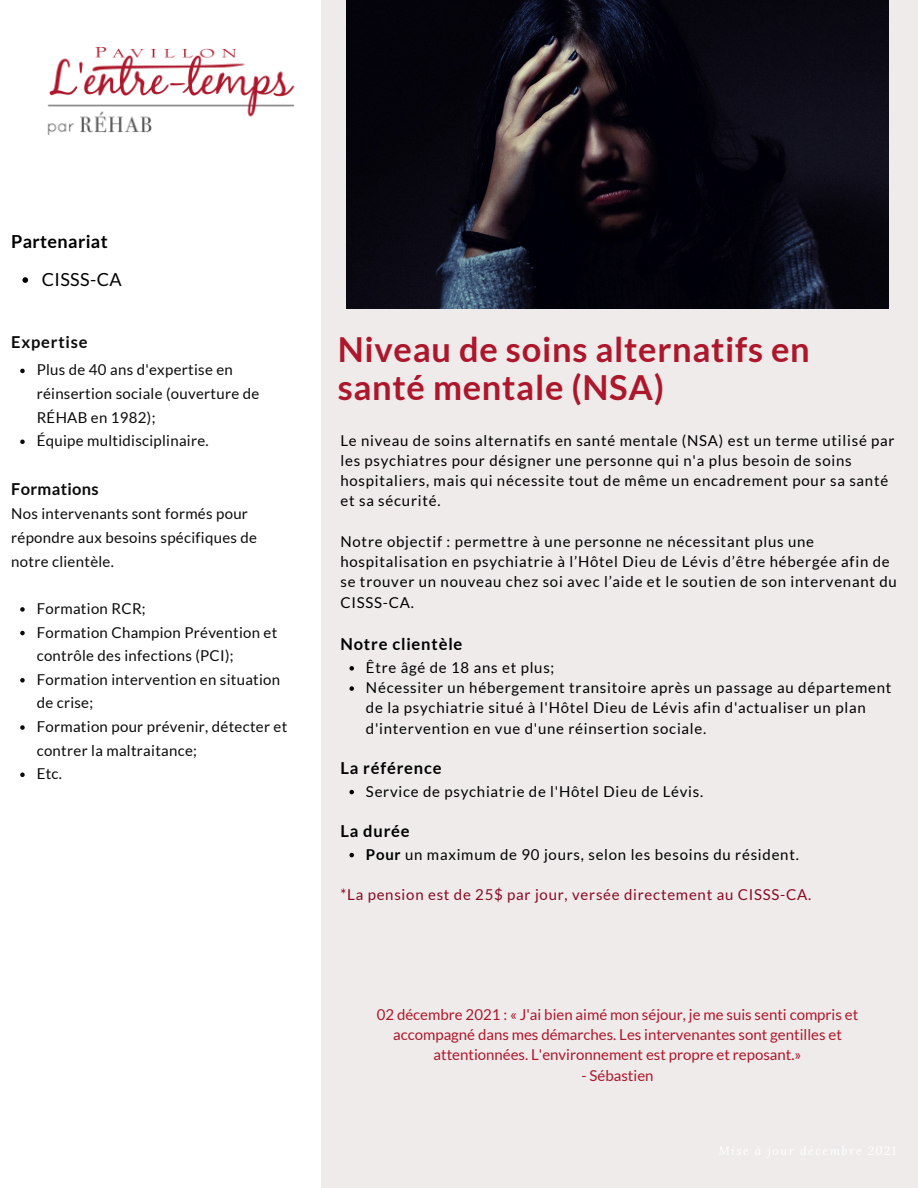
<style>
.page{position:relative;width:918px;height:1188px;background:#efebeb}
.page>*{position:absolute;margin:0;border:0;box-sizing:border-box;transform-origin:0 0}
.t1{font:700 34.5px/38.2px "Lato";letter-spacing:.02em;color:#ad172b}
.t2{font:700 18px "Lato";letter-spacing:.02em;color:#000}
.t3{font:18px "Lato";letter-spacing:.02em;color:#000}
.t4{font:700 16.5px "Lato";letter-spacing:.05em;color:#000}
.t5{font:700 16.5px "Lato";letter-spacing:.02em;color:#0b0b0b}
.t6{font:700 16.5px "Lato";letter-spacing:.05em;color:#0b0b0b}
.t7{font:15px/20.2px "Lato";letter-spacing:.05em;color:#000}
.t8{font:15px/23.7px "Lato";letter-spacing:.02em;color:#0b0b0b}
.t9{font:15px/20.2px "Lato";color:#ad172b;text-align:center}
.t10{font:15px "Lato";letter-spacing:.05em;color:#890922}
.s1{font-weight:700}
</style>
<div class="page">
<div style="left:0;top:0;width:320px;height:1188px;background:#fff"></div>
<img style="left:47px;top:48px;width:248px;height:87px">
<img style="left:346px;top:0;width:543px;height:308px">
<svg style="left:20px;top:369px;width:5px;height:4px"></svg>
<svg style="left:20px;top:440px;width:5px;height:4px"></svg>
<svg style="left:20px;top:607px;width:5px;height:5px"></svg>
<svg style="left:20px;top:631px;width:5px;height:4px"></svg>
<svg style="left:20px;top:678px;width:5px;height:5px"></svg>
<svg style="left:20px;top:725px;width:5px;height:5px"></svg>
<svg style="left:20px;top:773px;width:5px;height:4px"></svg>
<svg style="left:349px;top:666px;width:5px;height:5px"></svg>
<svg style="left:349px;top:686px;width:5px;height:5px"></svg>
<svg style="left:349px;top:790px;width:5px;height:4px"></svg>
<svg style="left:349px;top:853px;width:5px;height:4px"></svg>
<svg style="left:22px;top:277px;width:6px;height:6px"></svg>
<h4 class="t2" style="left:11px;top:230px;width:98px">Partenariat</h4>
<h4 class="t3" style="left:42px;top:268px;width:81px">CISSS-CA</h4>
<h2 class="t6" style="left:11px;top:332px;width:78px">Expertise</h2>
<p class="t8" style="left:37px;top:358px;width:224px">Plus de 40 ans d'expertise en réinsertion sociale (ouverture de<br>RÉHAB en 1982);</p>
<p class="t8" style="left:37px;top:429px;width:174px">Équipe multidisciplinaire.</p>
<h4 class="t5" style="left:11px;top:478px;width:89px">Formations</h4>
<h4 class="t8" style="left:11px;top:502px;width:247px">Nos intervenants sont formés pour répondre aux besoins spécifiques de notre clientèle.</h4>
<p class="t8" style="left:37px;top:596px;width:111px">Formation RCR;</p>
<p class="t8" style="left:37px;top:620px;width:242px">Formation Champion Prévention et contrôle des infections (PCI);</p>
<p class="t8" style="left:37px;top:667px;width:245px">Formation intervention en situation de crise;</p>
<p class="t8" style="left:37px;top:714px;width:252px">Formation pour prévenir, détecter et contrer la maltraitance;</p>
<p class="t8" style="left:37px;top:762px;width:27px">Etc.</p>
<p class="t1" style="left:338px;top:329px;width:474px">Niveau de soins alternatifs en santé mentale (NSA)</p>
<p class="t7" style="left:340px;top:430px;width:556px">Le niveau de soins alternatifs en santé mentale (NSA) est un terme utilisé par les psychiatres pour désigner une personne qui n'a plus besoin de soins hospitaliers, mais qui nécessite tout de même un encadrement pour sa santé et sa sécurité.</p>
<h1 class="t7" style="left:340px;top:531px;width:558px">Notre objectif : permettre à une personne ne nécessitant plus une hospitalisation en psychiatrie à l’Hôtel Dieu de Lévis d’être hébergée afin de se trouver un nouveau chez soi avec l’aide et le soutien de son intervenant du CISSS-CA.</h1>
<h4 class="t4" style="left:340px;top:634px;width:123px">Notre clientèle</h4>
<h4 class="t7" style="left:366px;top:657px;width:190px">Être âgé de 18 ans et plus;</h4>
<h2 class="t7" style="left:366px;top:677px;width:527px">Nécessiter un hébergement transitoire après un passage au département de la psychiatrie situé à l'Hôtel Dieu de Lévis afin d'actualiser un plan d'intervention en vue d'une réinsertion sociale.</h2>
<p class="t4" style="left:340px;top:758px;width:103px">La référence</p>
<p class="t7" style="left:366px;top:781px;width:339px">Service de psychiatrie de l'Hôtel Dieu de Lévis.</p>
<h2 class="t4" style="left:340px;top:821px;width:71px">La durée</h2>
<p class="t7" style="left:366px;top:844px;width:434px"><span class="s1">Pour</span> un maximum de 90 jours, selon les besoins du résident.</p>
<h2 class="t10" style="left:340px;top:885px;width:472px">*La pension est de 25$ par jour, versée directement au CISSS-CA.</h2>
<p class="t9" style="left:377px;top:1004px;width:483px">02 décembre 2021 : « J'ai bien aimé mon séjour, je me suis senti compris et accompagné dans mes démarches. Les intervenantes sont gentilles et attentionnées. L'environnement est propre et reposant.»</p>
<p class="t9" style="left:582px;top:1065px;width:74px">- Sébastien</p>
</div>
